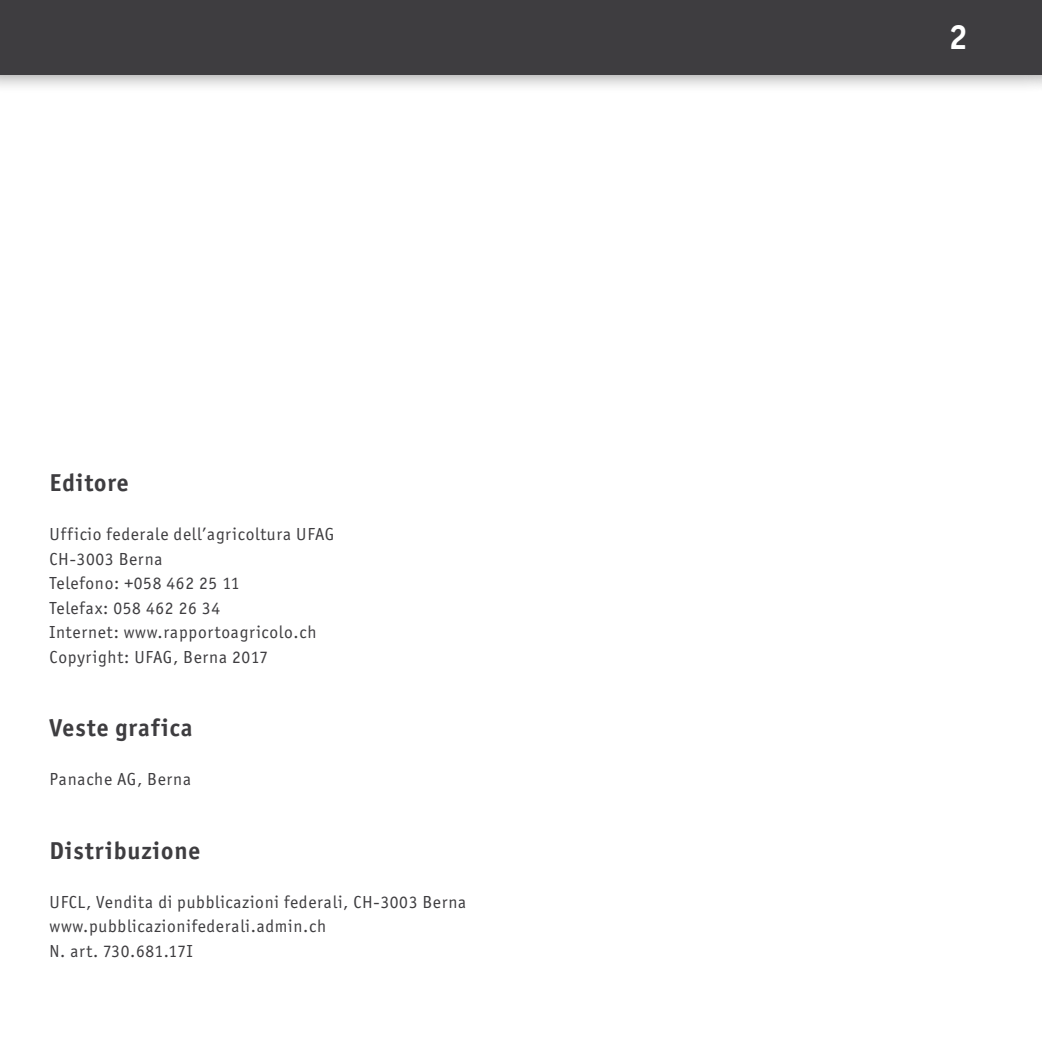
<style>
.page{position:relative;width:1042px;height:1042px;background:#fff}
.page>*{position:absolute;margin:0;border:0;box-sizing:border-box;transform-origin:0 0}
.t1{font:700 35px "Officina Sans ITC Std";color:#fff}
.t2{font:700 24.5px "Officina Sans ITC Std";letter-spacing:.04em;color:#3e3d40}
.t3{font:17.5px/24.5px "Officina Sans ITC Std";letter-spacing:.04em;color:#3e3d40}
</style>
<div class="page">
<div style="left:0;top:0;width:1042px;height:94px;background:#000;opacity:.5"></div>
<div style="left:0;top:0;width:1042px;height:74px;background:#3e3d40"></div>
<h2 class="t2" style="left:50px;top:467px;width:81px">Editore</h2>
<p class="t3" style="left:50px;top:522px;width:286px">Ufficio federale dell’agricoltura UFAG<br>CH-3003 Berna<br>Telefono: +058 462 25 11<br>Telefax: 058 462 26 34<br>Internet: www.rapportoagricolo.ch<br>Copyright: UFAG, Berna 2017</p>
<h2 class="t2" style="left:50px;top:712px;width:144px">Veste grafica</h2>
<p class="t3" style="left:50px;top:767px;width:143px">Panache AG, Berna</p>
<h2 class="t2" style="left:50px;top:835px;width:152px">Distribuzione</h2>
<p class="t3" style="left:50px;top:889px;width:418px">UFCL, Vendita di pubblicazioni federali, CH-3003 Berna www.pubblicazionifederali.admin.ch<br>N. art. 730.681.17I</p>
<h1 class="t1" style="left:949px;top:16px;width:20px">2</h1>
</div>
